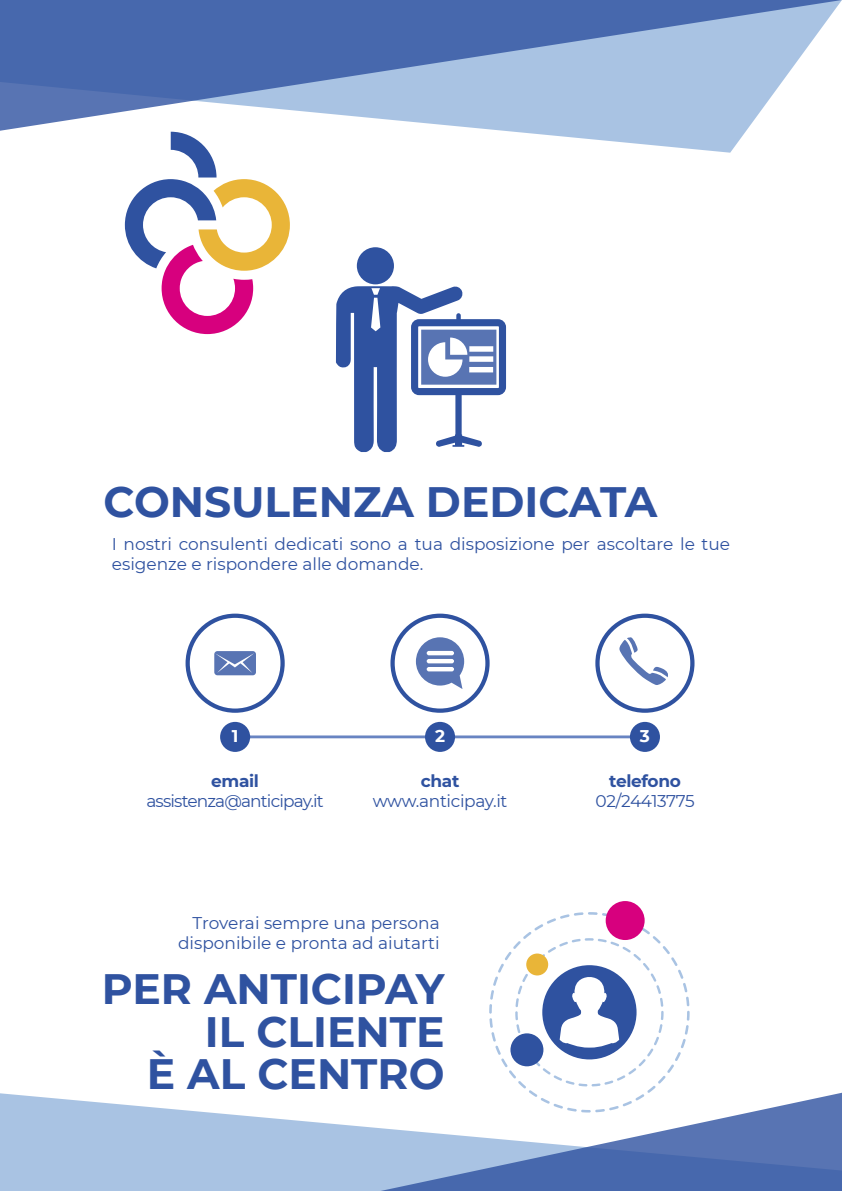
<style>
.page{position:relative;width:842px;height:1191px;background:#fff}
.page>*{position:absolute;margin:0;border:0;box-sizing:border-box;transform-origin:0 0}
.t1{font:700 42.4px/42.4px "Montserrat";color:#2f52a0;text-align:right}
.t2{font:17px/20.4px "Montserrat";color:#2f52a0;text-align:right}
.t3{font:17px "Montserrat";letter-spacing:-.05em;color:#2f52a0}
.t4{font:700 17px "Montserrat";letter-spacing:-.02em;color:#2f52a0}
.t5{font:17px "Montserrat";letter-spacing:-.02em;color:#2f52a0}
.t6{font:17px "Montserrat";letter-spacing:-.03em;color:#2f52a0}
.t7{font:700 17px "Montserrat";color:#fff}
</style>
<div class="page">
<div style="left:0;top:1093px;width:54px;height:98px;background:#a9c3e3"></div>
<svg style="left:54px;top:1092px;width:788px;height:99px"></svg>
<svg style="left:0;top:0;width:842px;height:153px"></svg>
<div style="left:357px;top:247px;width:37px;height:37px;background:#2f52a0;border-radius:50%"></div>
<svg style="left:336px;top:286px;width:170px;height:166px"></svg>
<svg style="left:214px;top:651px;width:42px;height:24px"></svg>
<svg style="left:416px;top:637px;width:48px;height:52px"></svg>
<svg style="left:619px;top:637px;width:49px;height:48px"></svg>
<hr style="left:249px;top:735px;width:382px;height:3px;background:#6884c2">
<div style="left:186px;top:613px;width:99px;height:100px;border:4px solid #2f52a0;border-radius:50%"></div>
<div style="left:220px;top:722px;width:30px;height:30px;background:#2f52a0;border-radius:50%"></div>
<div style="left:390px;top:613px;width:100px;height:100px;border:4px solid #2f52a0;border-radius:50%"></div>
<div style="left:425px;top:722px;width:30px;height:30px;background:#2f52a0;border-radius:50%"></div>
<div style="left:595px;top:613px;width:99px;height:100px;border:4px solid #2f52a0;border-radius:50%"></div>
<div style="left:630px;top:722px;width:30px;height:30px;background:#2f52a0;border-radius:50%"></div>
<svg style="left:489px;top:912px;width:201px;height:200px"></svg>
<svg style="left:510px;top:1033px;width:33px;height:33px"></svg>
<div style="left:606px;top:901px;width:39px;height:39px;background:#d7007e;border-radius:50%"></div>
<svg style="left:515px;top:938px;width:149px;height:148px"></svg>
<svg style="left:125px;top:132px;width:165px;height:202px"></svg>
<h1 class="t1" style="left:104px;top:479px;width:555px">CONSULENZA DEDICATA</h1>
<p class="t2" style="left:112px;top:533px;width:620px;text-align:left">I nostri consulenti dedicati sono a tua disposizione per ascoltare le tue esigenze e rispondere alle domande.</p>
<p class="t7" style="left:232px;top:723px;width:8px">1</p>
<p class="t7" style="left:435px;top:723px;width:12px">2</p>
<p class="t7" style="left:640px;top:723px;width:12px">3</p>
<p class="t4" style="left:211px;top:768px;width:49px">email</p>
<p class="t3" style="left:146px;top:789px;width:179px">assistenza@anticipay.it</p>
<p class="t4" style="left:421px;top:768px;width:40px">chat</p>
<p class="t5" style="left:373px;top:789px;width:136px">www.anticipay.it</p>
<p class="t2" style="left:178px;top:912px;width:263px">Troverai sempre una persona disponibile e pronta ad aiutarti</p>
<h1 class="t1" style="left:102px;top:966px;width:344px">PER ANTICIPAY<br>IL CLIENTE<br>È AL CENTRO</h1>
<p class="t4" style="left:609px;top:768px;width:73px">telefono</p>
<p class="t6" style="left:595px;top:789px;width:101px">02/24413775</p>
</div>
